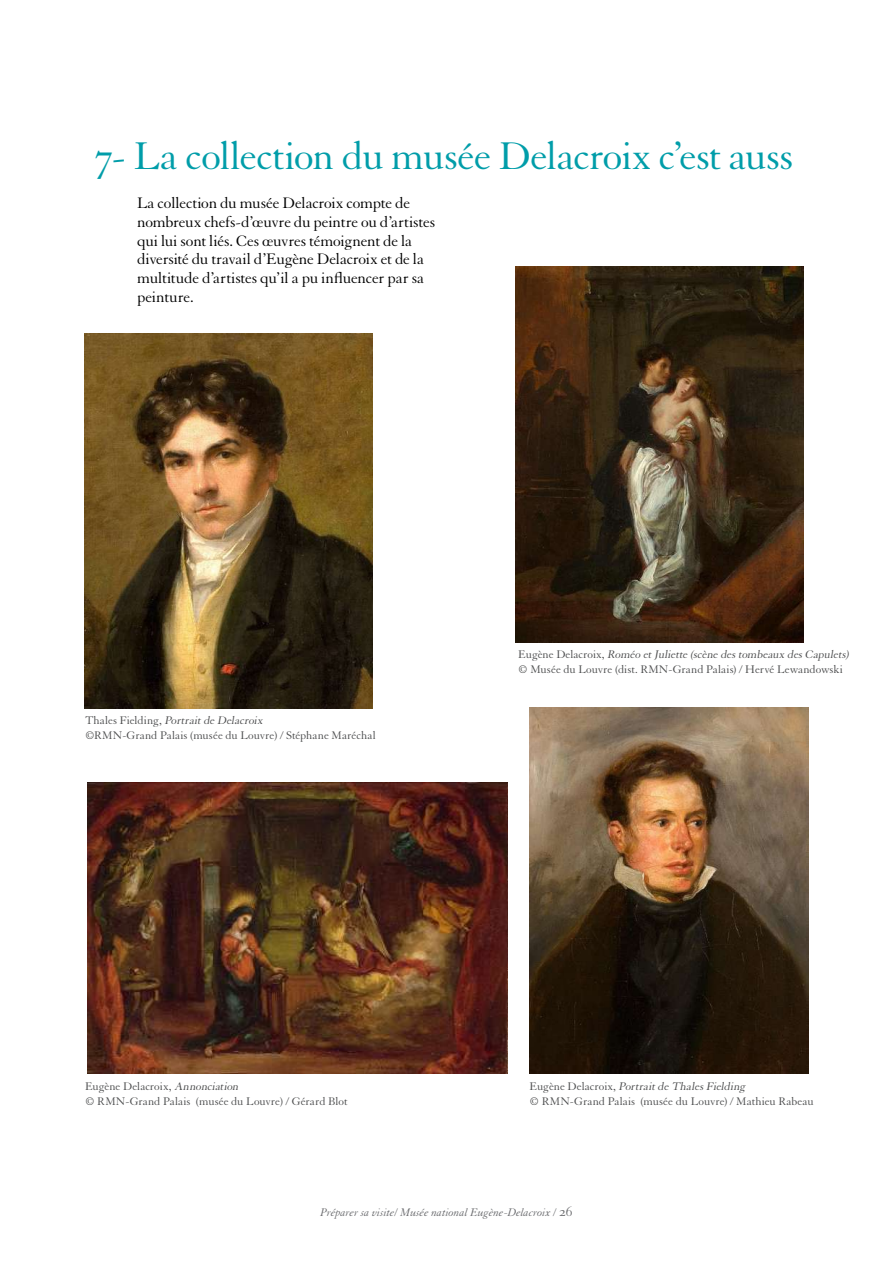
<style>
.page{position:relative;width:893px;height:1263px;background:#fff}
.page>*{position:absolute;margin:0;border:0;box-sizing:border-box;transform-origin:0 0}
.t1{font:42px "Granjon LT Std";letter-spacing:-.01em;color:#009da9}
.t2{font:16.5px/18.8px "Granjon LT Std";letter-spacing:-.015em;color:#000}
.t3{font:12px/15px "Granjon LT Std";letter-spacing:.005em;color:#4b4c4d}
.t4{font:italic 12px "Granjon LT Std";color:#6c6d70}
.s1{font-style:italic}
.s2{font-style:normal;font-size:15px}
</style>
<div class="page">
<img style="left:516px;top:267px;width:287px;height:375px">
<img style="left:85px;top:334px;width:287px;height:374px">
<img style="left:530px;top:708px;width:279px;height:365px">
<img style="left:88px;top:782px;width:420px;height:291px">
<h1 class="t1" style="left:94px;top:133px;width:701px">7- La collection du musée Delacroix c’est auss</h1>
<p class="t2" style="left:137px;top:194px;width:300px">La collection du musée Delacroix compte de nombreux chefs-d’œuvre du peintre ou d’artistes qui lui sont liés. Ces œuvres témoignent de la diversité du travail d’Eugène Delacroix et de la multitude d’artistes qu’il a pu influencer par sa peinture.</p>
<p class="t3" style="left:85px;top:713px;width:292px">T h a l e s F i e l d i n g , <span class="s1">Portraitde Delacroix<br></span>©RMN-Grand Palais (musée du Louvre) / Stéphane Maréchal</p>
<p class="t3" style="left:85px;top:1079px;width:264px">Eugène Delacroix, <span class="s1">Annonciation<br></span>© RMN-Grand Palais (musée du Louvre) / Gérard Blot</p>
<p class="t3" style="left:518px;top:647px;width:334px">E u g è n e D e l a c r o i x , <span class="s1">Roméo etJuliette (scène destombeaux desCapulets) </span>© Musée du Louvre (dist. RMN-Grand Palais) / Hervé Lewandowski</p>
<p class="t3" style="left:530px;top:1079px;width:285px">E u g è n e D e l a c r o i x , <span class="s1">Portraitde ThalesFielding<br></span>© RMN-Grand Palais (musée du Louvre) / Mathieu Rabeau</p>
<p class="t4" style="left:320px;top:1205px;width:254px">Préparer sa visite/ Musée national Eugène-Delacroix / <span class="s2">26</span></p>
</div>
